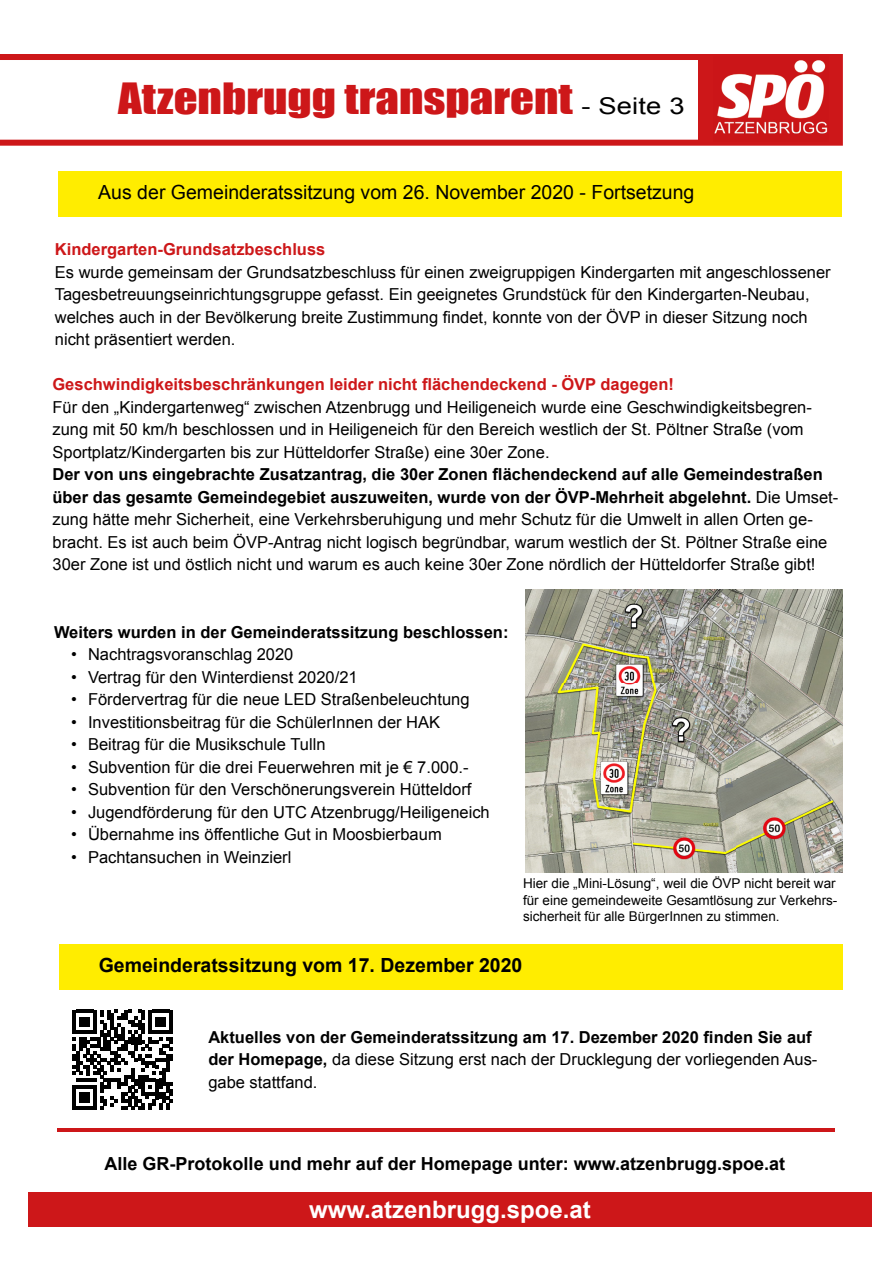
<style>
.page{position:relative;width:893px;height:1263px;background:#fff}
.page>*{position:absolute;margin:0;border:0;box-sizing:border-box;transform-origin:0 0}
.t1{font:39.6px "Impact";color:#cd1719;scale:1.18 1}
.t2{font:700 24px "Arial";color:#fff}
.t3{font:19.5px "Arial";color:#000}
.t4{font:700 19.5px "Arial";color:#000}
.t5{font:700 18px "Arial";color:#000}
.t6{font:16.5px/22.5px "Arial";color:#000}
.t7{font:700 16.5px/22.5px "Arial";color:#000}
.t8{font:700 16.5px "Arial";color:#cd1719}
.t9{font:13.5px/16.5px "Arial";color:#000}
.s1{font-family:"Arial";font-size:23.1px;color:#000}
.s2{font-weight:700}
.s3{font-weight:400}
</style>
<div class="page">
<svg style="left:0;top:54px;width:843px;height:92px"></svg>
<div style="left:698px;top:54px;width:141px;height:90px;background:#cd1719"></div>
<img style="left:714px;top:60px;width:114px;height:74px">
<div style="left:58px;top:171px;width:784px;height:45px;background:#ffed00"></div>
<hr style="left:57px;top:1128px;width:778px;height:3px;background:#cd1719">
<div style="left:59px;top:944px;width:784px;height:45px;background:#ffed00"></div>
<img style="left:525px;top:590px;width:318px;height:283px">
<div style="left:28px;top:1192px;width:844px;height:34px;background:#cd1719"></div>
<svg style="left:73px;top:1010px;width:100px;height:100px"></svg>
<h1 class="t1" style="left:118px;top:68px;width:481px">Atzenbrugg transparent <span class="s1">- Seite 3</span></h1>
<p class="t3" style="left:98px;top:179px;width:598px">Aus der Gemeinderatssitzung vom 26. November 2020 - Fortsetzung</p>
<p class="t8" style="left:55px;top:238px;width:272px">Kindergarten-Grundsatzbeschluss</p>
<p class="t6" style="left:55px;top:261px;width:777px">Es wurde gemeinsam der Grundsatzbeschluss für einen zweigruppigen Kindergarten mit angeschlossener Tagesbetreuungseinrichtungsgruppe gefasst. Ein geeignetes Grundstück für den Kindergarten-Neubau, welches auch in der Bevölkerung breite Zustimmung findet, konnte von der ÖVP in dieser Sitzung noch nicht präsentiert werden.</p>
<p class="t8" style="left:52px;top:373px;width:623px">Geschwindigkeitsbeschränkungen leider nicht flächendeckend - ÖVP dagegen!</p>
<p class="t6" style="left:52px;top:396px;width:761px">Für den „Kindergartenweg“ zwischen Atzenbrugg und Heiligeneich wurde eine Geschwindigkeitsbegren&shy;zung mit 50 km/h beschlossen und in Heiligeneich für den Bereich westlich der St. Pöltner Straße (vom<br>Sportplatz/Kindergarten bis zur Hütteldorfer Straße) eine 30er Zone.</p>
<p class="t6" style="left:52px;top:463px;width:787px"><span class="s2">Der von uns eingebrachte Zusatzantrag, die 30er Zonen flächendeckend auf alle Gemeindestraßen über das gesamte Gemeindegebiet auszuweiten, wurde von der ÖVP-Mehrheit abgelehnt.</span> Die Umset&shy;zung hätte mehr Sicherheit, eine Verkehrsberuhigung und mehr Schutz für die Umwelt in allen Orten ge&shy;bracht. Es ist auch beim ÖVP-Antrag nicht logisch begründbar, warum westlich der St. Pöltner Straße eine 30er Zone ist und östlich nicht und warum es auch keine 30er Zone nördlich der Hütteldorfer Straße gibt!</p>
<p class="t7" style="left:54px;top:621px;width:456px">Weiters wurden in der Gemeinderatssitzung beschlossen:</p>
<p class="t6" style="left:71px;top:643px;width:224px">• Nachtragsvoranschlag 2020</p>
<p class="t6" style="left:71px;top:666px;width:288px">• Vertrag für den Winterdienst 2020/21</p>
<p class="t6" style="left:71px;top:688px;width:400px">• Fördervertrag für die neue LED Straßenbeleuchtung</p>
<p class="t6" style="left:71px;top:711px;width:371px">• Investitionsbeitrag für die SchülerInnen der HAK</p>
<p class="t6" style="left:71px;top:733px;width:256px">• Beitrag für die Musikschule Tulln</p>
<p class="t6" style="left:71px;top:756px;width:399px">• Subvention für die drei Feuerwehren mit je € 7.000.-</p>
<p class="t6" style="left:71px;top:778px;width:402px">• Subvention für den Verschönerungsverein Hütteldorf</p>
<p class="t6" style="left:71px;top:801px;width:420px">• Jugendförderung für den UTC Atzenbrugg/Heiligeneich</p>
<p class="t6" style="left:71px;top:823px;width:372px">• Übernahme ins öffentliche Gut in Moosbierbaum</p>
<p class="t6" style="left:71px;top:846px;width:222px">• Pachtansuchen in Weinzierl</p>
<p class="t9" style="left:523px;top:875px;width:316px">Hier die „Mini-Lösung“, weil die ÖVP nicht bereit war für eine gemeindeweite Gesamtlösung zur Verkehrs&shy;sicherheit für alle BürgerInnen zu stimmen.</p>
<p class="t4" style="left:99px;top:952px;width:425px">Gemeinderatssitzung vom 17. Dezember 2020</p>
<p class="t7" style="left:208px;top:1026px;width:610px">Aktuelles von der Gemeinderatssitzung am 17. Dezember 2020 finden Sie auf der Homepage, <span class="s3">da diese Sitzung erst nach der Drucklegung der vorliegenden Aus&shy;gabe stattfand.</span></p>
<p class="t5" style="left:105px;top:1151px;width:682px">Alle GR-Protokolle und mehr auf der Homepage unter: www.atzenbrugg.spoe.at</p>
<h2 class="t2" style="left:309px;top:1194px;width:283px">www.atzenbrugg.spoe.at</h2>
</div>
